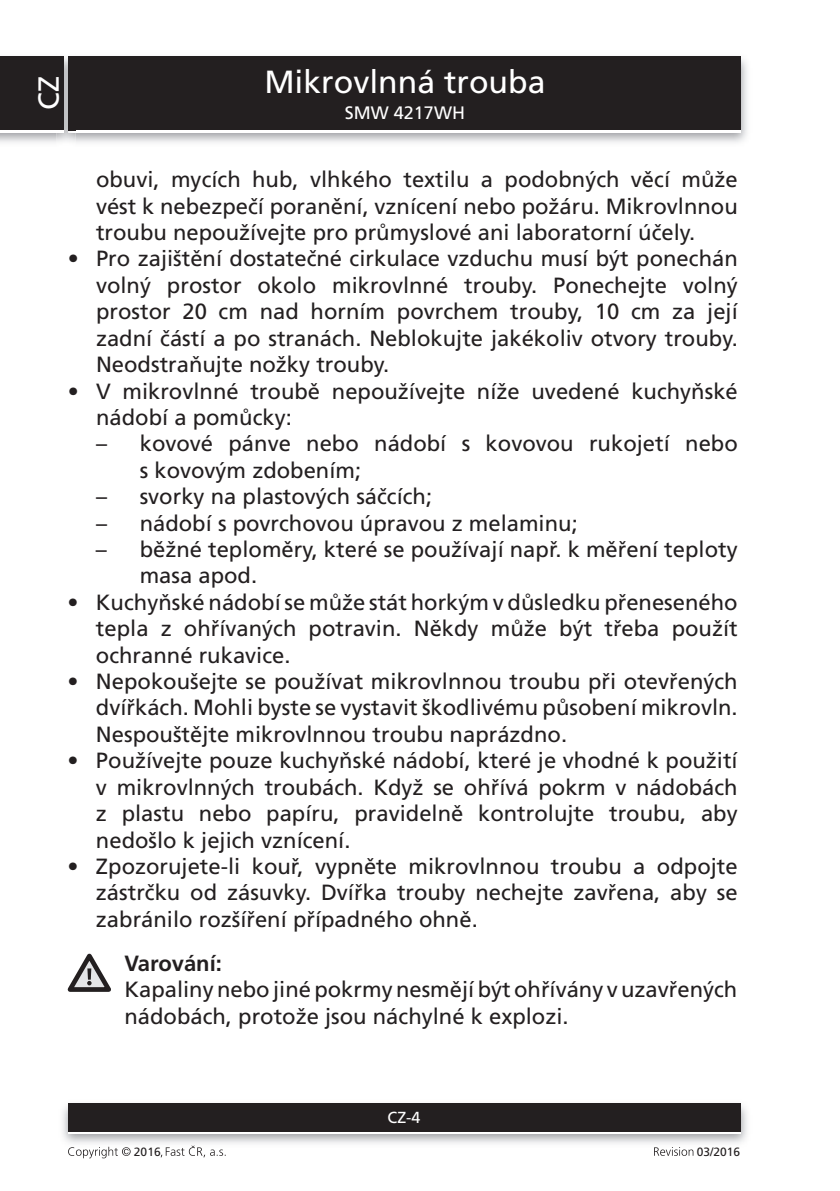
<style>
.page{position:relative;width:840px;height:1191px;background:#fff}
.page>*{position:absolute;margin:0;border:0;box-sizing:border-box;transform-origin:0 0}
.t1{font:32px "Frutiger CE";color:#fff}
.t2{font:29px "Frutiger CE";color:#fff}
.t3{font:22px/26.4px "Frutiger CE";color:#231f20;text-align:justify}
.t4{font:700 22px "Frutiger CE";color:#231f20}
.t5{font:18px "Frutiger CE";color:#fff}
.t6{font:16px "Frutiger CE";color:#fff}
.t7{font:12px "Frutiger CE";color:#231f20}
</style>
<div class="page">
<img style="left:0;top:56px;width:747px;height:87px">
<div style="left:68px;top:59px;width:672px;height:74px;background:#fff"></div>
<div style="left:68px;top:57px;width:672px;height:73px;background:#231f20"></div>
<img style="left:62px;top:1103px;width:685px;height:41px">
<div style="left:68px;top:1106px;width:672px;height:28px;background:linear-gradient(to right,#fff,#fff)"></div>
<div style="left:68px;top:1103px;width:672px;height:28px;background:#231f20"></div>
<img style="left:57px;top:56px;width:18px;height:87px">
<img style="left:68px;top:130px;width:7px;height:3px">
<svg style="left:68px;top:57px;width:7px;height:2px"></svg>
<img style="left:68px;top:59px;width:7px;height:71px">
<div style="left:0;top:59px;width:64px;height:74px;background:#fff"></div>
<div style="left:0;top:57px;width:64px;height:73px;background:#231f20"></div>
<svg style="left:68px;top:1146px;width:62px;height:12px"></svg>
<svg style="left:161px;top:1145px;width:64px;height:12px"></svg>
<svg style="left:654px;top:1147px;width:39px;height:8px"></svg>
<svg style="left:68px;top:953px;width:43px;height:38px"></svg>
<h2 class="t2" style="left:33px;top:110px;width:35px;rotate:-90deg">CZ</h2>
<h1 class="t1" style="left:264px;top:65px;width:282px">Mikrovlnná trouba</h1>
<p class="t5" style="left:344px;top:103px;width:122px">SMW 4217WH</p>
<p class="t3" style="left:96px;top:167px;width:643px">obuvi, mycích hub, vlhkého textilu a podobných věcí může vést k nebezpečí poranění, vznícení nebo požáru. Mikrovlnnou troubu nepoužívejte pro průmyslové ani laboratorní účely.</p>
<p class="t3" style="left:96px;top:246px;width:643px;text-indent:-28px">• Pro zajištění dostatečné cirkulace vzduchu musí být ponechán volný prostor okolo mikrovlnné trouby. Ponechejte volný prostor 20 cm nad horním povrchem trouby, 10 cm za její zadní částí a po stranách. Neblokujte jakékoliv otvory trouby.<br>Neodstraňujte nožky trouby.</p>
<p class="t3" style="left:96px;top:378px;width:643px;text-indent:-28px">• V mikrovlnné troubě nepoužívejte níže uvedené kuchyňské nádobí a pomůcky:</p>
<p class="t3" style="left:140px;top:431px;width:599px;text-indent:-44px">– kovové pánve nebo nádobí s kovovou rukojetí nebo s kovovým zdobením;</p>
<p class="t3" style="left:96px;top:484px;width:337px">– svorky na plastových sáčcích;</p>
<p class="t3" style="left:96px;top:510px;width:483px">– nádobí s povrchovou úpravou z melaminu;</p>
<p class="t3" style="left:140px;top:536px;width:599px;text-indent:-44px">– běžné teploměry, které se používají např. k měření teploty masa apod.</p>
<p class="t3" style="left:96px;top:589px;width:643px;text-indent:-28px">• Kuchyňské nádobí se může stát horkým v důsledku přeneseného tepla z ohřívaných potravin. Někdy může být třeba použít ochranné rukavice.</p>
<p class="t3" style="left:96px;top:668px;width:643px;text-indent:-28px">• Nepokoušejte se používat mikrovlnnou troubu při otevřených dvířkách. Mohli byste se vystavit škodlivému působení mikrovln.<br>Nespouštějte mikrovlnnou troubu naprázdno.</p>
<p class="t3" style="left:96px;top:748px;width:643px;text-indent:-28px">• Používejte pouze kuchyňské nádobí, které je vhodné k použití v mikrovlnných troubách. Když se ohřívá pokrm v nádobách z plastu nebo papíru, pravidelně kontrolujte troubu, aby nedošlo k jejich vznícení.</p>
<p class="t3" style="left:96px;top:853px;width:643px;text-indent:-28px">• Zpozorujete-li kouř, vypněte mikrovlnnou troubu a odpojte zástrčku od zásuvky. Dvířka trouby nechejte zavřena, aby se zabránilo rozšíření případného ohně.</p>
<p class="t4" style="left:124px;top:951px;width:99px">Varování:</p>
<p class="t3" style="left:124px;top:976px;width:614px">Kapaliny nebo jiné pokrmy nesmějí být ohřívány vuzavřených nádobách, protože jsou náchylné k explozi.</p>
<p class="t6" style="left:387px;top:1109px;width:34px">CZ-4</p>
<p class="t7" style="left:134px;top:1145px;width:28px">2016</p>
<p class="t7" style="left:696px;top:1145px;width:45px">03/2016</p>
</div>
